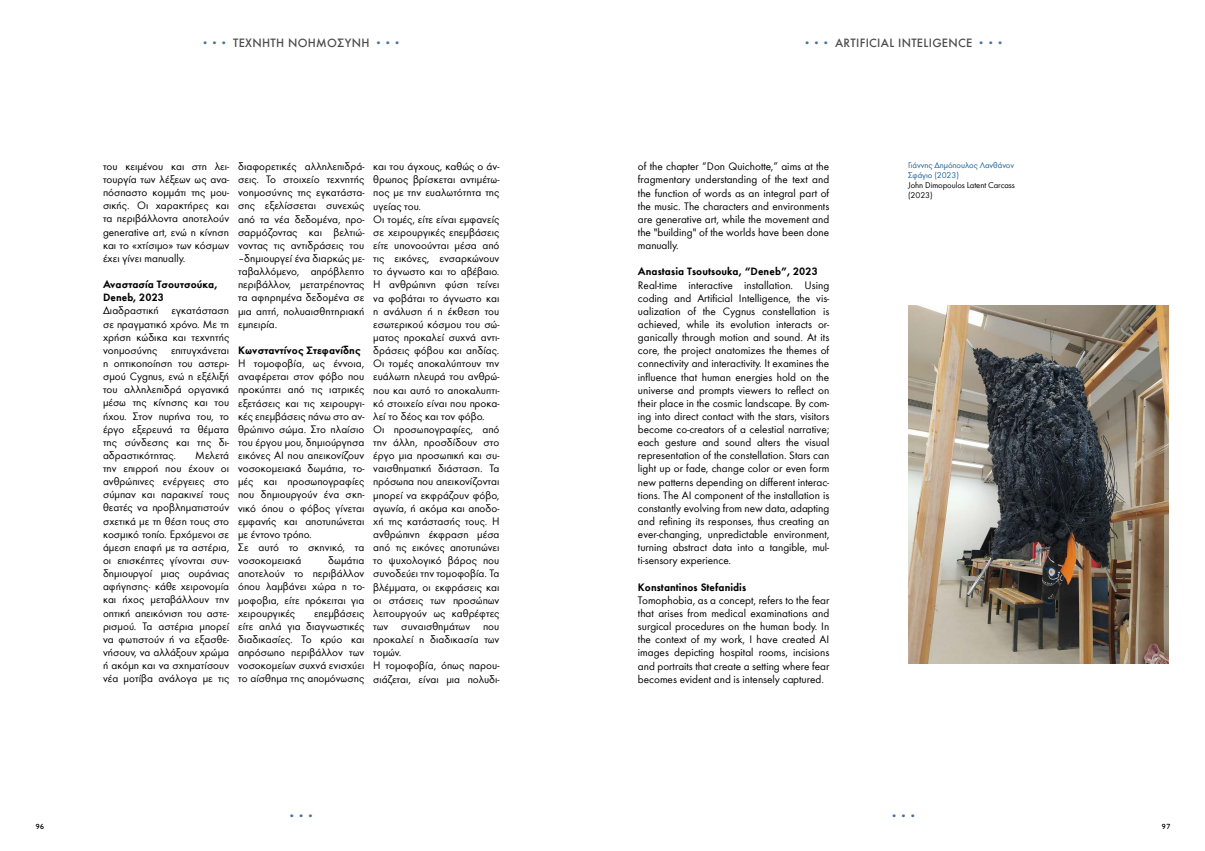
<style>
.page{position:relative;width:1205px;height:851px;background:#fff}
.page>*{position:absolute;margin:0;border:0;box-sizing:border-box;transform-origin:0 0}
.t1{font:500 15px "Futura Greek";color:#4771a3}
.t2{font:500 12.5px "Futura Greek";letter-spacing:.025em;color:#4d4d4f}
.t3{font:11.25px/13.1px "Futura Greek";color:#000;text-align:justify}
.t4{font:600 11.25px/13.1px "Futura Greek";color:#000}
.t5{font:8.75px/10px "Futura Greek";letter-spacing:-.01em;color:#1e6398}
.t6{font:8.75px/10px "Futura Greek";letter-spacing:-.01em;color:#000}
.t7{font:500 7.5px "PF Textbook";color:#000}
.s1{font-size:15px;color:#4771a3}
</style>
<div class="page">
<img style="left:908px;top:305px;width:260px;height:358px">
<p class="t2" style="left:201px;top:35px;width:203px"><span class="s1">•••</span> ΤΕΧΝΗΤΗ ΝΟΗΜΟΣΥΝΗ <span class="s1">•••</span></p>
<p class="t2" style="left:803px;top:35px;width:203px"><span class="s1">•••</span> ARTIFICIAL INTELIGENCE <span class="s1">•••</span></p>
<p class="t3" style="left:103px;top:160px;width:128px">του κειμένου και στη λει&shy;τουργία των λέξεων ως ανα&shy;πόσπαστο κομμάτι της μου&shy;σικής. Οι χαρακτήρες και τα περιβάλλοντα αποτελούν generative art, ενώ η κίνηση και το «χτίσιμο» των κόσμων έχει γίνει manually.</p>
<p class="t4" style="left:103px;top:277px;width:116px">Αναστασία Τσουτσούκα,<br>Deneb, 2023</p>
<p class="t3" style="left:103px;top:304px;width:128px">Διαδραστική εγκατάσταση σε πραγματικό χρόνο. Με τη χρήση κώδικα και τεχνητής νοημοσύνης επιτυγχάνεται η οπτικοποίηση του αστερι&shy;σμού Cygnus, ενώ η εξέλιξή του αλληλεπιδρά οργανικά μέσω της κίνησης και του ήχου. Στον πυρήνα του, το έργο εξερευνά τα θέματα της σύνδεσης και της δι&shy;αδραστικότητας.</p>
<p class="t3" style="left:103px;top:449px;width:128px;text-indent:92px">Μελετά την επιρροή που έχουν οι ανθρώπινες ενέργειες στο σύμπαν και παρακινεί τους θεατές να προβληματιστούν σχετικά με τη θέση τους στο κοσμικό τοπίο. Ερχόμενοι σε άμεση επαφή με τα αστέρια, οι επισκέπτες γίνονται συν&shy;δημιουργοί μιας ουράνιας αφήγησης· κάθε χειρονομία και ήχος μεταβάλλουν την οπτική απεικόνιση του αστε&shy;ρισμού. Τα αστέρια μπορεί να φωτιστούν ή να εξασθε&shy;νήσουν, να αλλάξουν χρώμα ή ακόμη και να σχηματίσουν νέα μοτίβα ανάλογα με τις</p>
<p class="t3" style="left:238px;top:160px;width:128px">διαφορετικές αλληλεπιδρά&shy;σεις. Το στοιχείο τεχνητής νοημοσύνης της εγκατάστα&shy;σης εξελίσσεται συνεχώς από τα νέα δεδομένα, προ&shy;σαρμόζοντας και βελτιώ&shy;νοντας τις αντιδράσεις του</p>
<p class="t3" style="left:238px;top:252px;width:128px">– δημιουργεί ένα διαρκώς με&shy;ταβαλλόμενο, απρόβλεπτο περιβάλλον, μετατρέποντας τα αφηρημένα δεδομένα σε μια απτή, πολυαισθητηριακή εμπειρία.</p>
<p class="t4" style="left:238px;top:343px;width:124px">Κωνσταντίνος Στεφανίδης</p>
<p class="t3" style="left:238px;top:357px;width:128px;text-align:left">Η τομοφοβία, ως έννοια, αναφέρεται στον φόβο που προκύπτει από τις ιατρικές εξετάσεις και τις χειρουργι&shy;κές επεμβάσεις πάνω στο αν&shy;θρώπινο σώμα. Στο πλαίσιο του έργου μου, δημιούργησα εικόνες AI που απεικονίζουν νοσοκομειακά δωμάτια, το&shy;μές και προσωπογραφίες που δημιουργούν ένα σκη&shy;νικό όπου ο φόβος γίνεται εμφανής και αποτυπώνεται με έντονο τρόπο.<br>Σε αυτό το σκηνικό, τα νοσοκομειακά</p>
<p class="t3" style="left:238px;top:554px;width:128px;text-indent:90px">δωμάτια αποτελούν το περιβάλλον όπου λαμβάνει χώρα η το&shy;μοφοβια, είτε πρόκειται για χειρουργικές</p>
<p class="t3" style="left:238px;top:606px;width:128px;text-indent:76px">επεμβάσεις είτε απλά για διαγνωστικές διαδικασίες. Το κρύο και απρόσωπο περιβάλλον των νοσοκομείων συχνά ενισχύει το αίσθημα της απομόνωσης</p>
<p class="t3" style="left:373px;top:160px;width:128px;text-align:left">και του άγχους, καθώς ο άν&shy;θρωπος βρίσκεται αντιμέτω&shy;πος με την ευαλωτότητα της υγείας του.<br>Οι τομές, είτε είναι εμφανείς σε χειρουργικές επεμβάσεις είτε υπονοούνται μέσα από τις εικόνες, ενσαρκώνουν το άγνωστο και το αβέβαιο.<br>Η ανθρώπινη φύση τείνει να φοβάται το άγνωστο και η ανάλυση ή η έκθεση του εσωτερικού κόσμου του σώ&shy;ματος προκαλεί συχνά αντι&shy;δράσεις φόβου και αηδίας.<br>Οι τομές αποκαλύπτουν την ευάλωτη πλευρά του ανθρώ&shy;που και αυτό το αποκαλυπτι&shy;κό στοιχείο είναι που προκα&shy;λεί το δέος και τον φόβο.<br>Οι προσωπογραφίες, από την άλλη, προσδίδουν στο έργο μια προσωπική και συ&shy;ναισθηματική διάσταση. Τα πρόσωπα που απεικονίζονται μπορεί να εκφράζουν φόβο, αγωνία, ή ακόμα και αποδο&shy;χή της κατάστασής τους. Η ανθρώπινη έκφραση μέσα από τις εικόνες αποτυπώνει το ψυχολογικό βάρος που συνοδεύει την τομοφοβία. Τα βλέμματα, οι εκφράσεις και οι στάσεις των προσώπων λειτουργούν ως καθρέφτες των συναισθημάτων που προκαλεί η διαδικασία των τομών.<br>Η τομοφοβία, όπως παρου&shy;σιάζεται, είναι μια πολυδι-</p>
<p class="t3" style="left:638px;top:160px;width:193px">of the chapter “Don Quichotte,” aims at the fragmentary understanding of the text and the function of words as an integral part of the music. The characters and environments are generative art, while the movement and the "building" of the worlds have been done manually.</p>
<p class="t4" style="left:638px;top:265px;width:182px">Anastasia Tsoutsouka, “Deneb”, 2023</p>
<p class="t3" style="left:638px;top:278px;width:193px">Real-time interactive installation. Using coding and Artificial Intelligence, the vis&shy;ualization of the Cygnus constellation is achieved, while its evolution interacts or&shy;ganically through motion and sound. At its core, the project anatomizes the themes of connectivity and interactivity. It examines the influence that human energies hold on the universe and prompts viewers to reflect on their place in the cosmic landscape. By com&shy;ing into direct contact with the stars, visitors become co-creators of a celestial narrative; each gesture and sound alters the visual representation of the constellation. Stars can light up or fade, change color or even form new patterns depending on different interac&shy;tions. The AI component of the installation is constantly evolving from new data, adapting and refining its responses, thus creating an ever-changing, unpredictable environment, turning abstract data into a tangible, mul&shy;ti-sensory experience.</p>
<p class="t4" style="left:638px;top:580px;width:110px">Konstantinos Stefanidis</p>
<p class="t3" style="left:638px;top:593px;width:193px">Tomophobia, as a concept, refers to the fear that arises from medical examinations and surgical procedures on the human body. In the context of my work, I have created AI images depicting hospital rooms, incisions and portraits that create a setting where fear becomes evident and is intensely captured.</p>
<h1 class="t1" style="left:287px;top:805px;width:29px">•••</h1>
<p class="t5" style="left:908px;top:160px;width:107px">Γιάννης Δημόπουλος Λανθάνον<br>Σφάγιο (2023)</p>
<p class="t6" style="left:908px;top:180px;width:108px">John Dimopoulos Latent Carcass (2023)</p>
<h1 class="t1" style="left:890px;top:805px;width:29px">•••</h1>
<p class="t7" style="left:35px;top:822px;width:11px">96</p>
<p class="t7" style="left:1161px;top:822px;width:11px">97</p>
</div>
